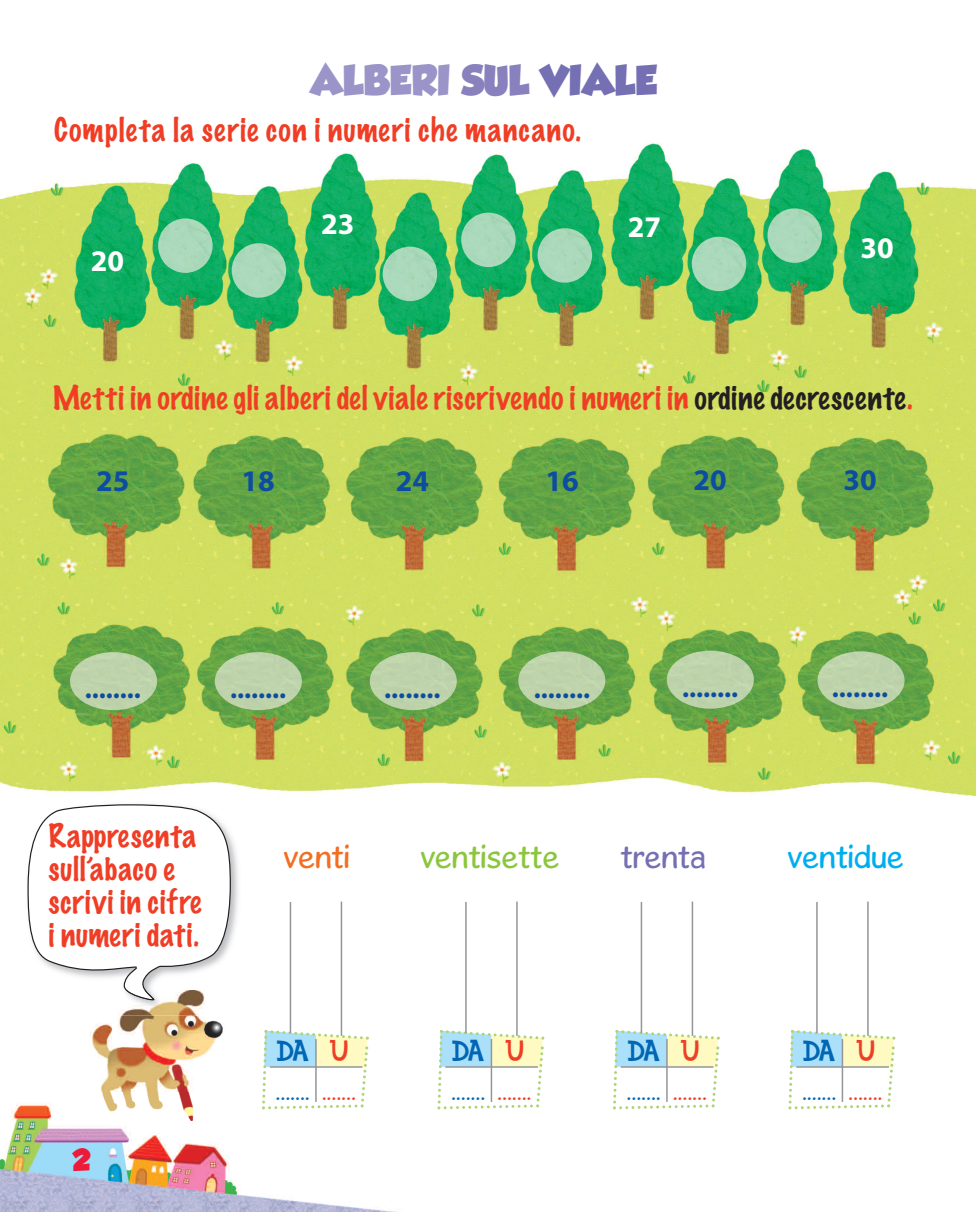
<style>
.page{position:relative;width:978px;height:1212px;background:#fff}
.page>*{position:absolute;margin:0;border:0;box-sizing:border-box;transform-origin:0 0}
.t1{font:37.5px "Brobold";color:#9a94c8}
.t2{font:33px "Gosmick Sans";color:#8bc63e}
.t3{font:33px "Gosmick Sans";color:#00aeef}
.t4{font:33px "Gosmick Sans";color:#756fb3}
.t5{font:33px "Gosmick Sans";color:#f36e21}
.t6{font:100 30px/33px "Marker Felt";letter-spacing:.03em;color:#ef3e25}
.t7{font:700 30px "Myriad Pro";color:#0d4da1}
.t8{font:30px "DS Goose";letter-spacing:-.04em;color:#0166b3}
.t9{font:700 30px "Myriad Pro";color:#fff}
.t10{font:30px "DS Goose";color:#ef3e25}
.t11{font:700 27px "Myriad Pro";color:#0d4da1}
.t12{font:27px "Brobold";color:#ed1a3a}
.t13{font:18px "DS Goose";color:#0166b3}
.t14{font:18px "DS Goose";color:#ef3e25}
.s1{color:#8781bd}
.s2{color:#756fb3}
.s3{color:#231f20}
</style>
<div class="page">
<img style="left:0;top:1104px;width:397px;height:108px">
<img style="left:0;top:141px;width:976px;height:656px">
<svg style="left:260px;top:1028px;width:111px;height:83px"></svg>
<hr style="left:315px;top:1039px;width:2px;height:63px;background:#939598">
<hr style="left:290px;top:902px;width:1px;height:131px;background:#939598">
<hr style="left:341px;top:901px;width:1px;height:135px;background:#939598">
<hr style="left:270px;top:1066px;width:92px;height:2px;background:#939598">
<svg style="left:437px;top:1029px;width:108px;height:81px"></svg>
<hr style="left:491px;top:1039px;width:1px;height:63px;background:#939598">
<hr style="left:465px;top:902px;width:2px;height:131px;background:#939598">
<hr style="left:516px;top:901px;width:2px;height:135px;background:#939598">
<hr style="left:445px;top:1066px;width:93px;height:2px;background:#939598">
<svg style="left:613px;top:1028px;width:107px;height:82px"></svg>
<hr style="left:666px;top:1039px;width:2px;height:63px;background:#939598">
<hr style="left:641px;top:902px;width:1px;height:131px;background:#939598">
<hr style="left:692px;top:901px;width:1px;height:135px;background:#939598">
<hr style="left:621px;top:1066px;width:92px;height:2px;background:#939598">
<svg style="left:788px;top:1029px;width:108px;height:81px"></svg>
<hr style="left:842px;top:1039px;width:1px;height:63px;background:#939598">
<hr style="left:816px;top:902px;width:2px;height:131px;background:#939598">
<hr style="left:867px;top:901px;width:2px;height:135px;background:#939598">
<hr style="left:796px;top:1066px;width:93px;height:2px;background:#939598">
<img style="left:231px;top:837px;width:7px;height:104px">
<svg style="left:27px;top:804px;width:204px;height:186px"></svg>
<img style="left:54px;top:990px;width:199px;height:130px">
<img style="left:126px;top:990px;width:28px;height:10px">
<img style="left:158px;top:218px;width:55px;height:55px">
<img style="left:232px;top:243px;width:54px;height:55px">
<img style="left:383px;top:247px;width:54px;height:54px">
<img style="left:461px;top:213px;width:55px;height:54px">
<img style="left:538px;top:228px;width:54px;height:55px">
<img style="left:692px;top:237px;width:54px;height:54px">
<img style="left:767px;top:208px;width:55px;height:55px">
<img style="left:70px;top:652px;width:87px;height:58px">
<img style="left:215px;top:652px;width:87px;height:58px">
<img style="left:370px;top:652px;width:87px;height:58px">
<img style="left:518px;top:651px;width:87px;height:58px">
<img style="left:667px;top:651px;width:87px;height:58px">
<img style="left:817px;top:651px;width:88px;height:58px">
<p class="t1" style="left:311px;top:57px;width:348px">ALBERI <span class="s1">SUL</span> <span class="s2">VIALE</span></p>
<p class="t6" style="left:54px;top:113px;width:529px">Completa la serie con i numeri che mancano.</p>
<p class="t9" style="left:91px;top:244px;width:35px">20</p>
<p class="t9" style="left:321px;top:207px;width:35px">23</p>
<p class="t9" style="left:628px;top:210px;width:35px">27</p>
<p class="t9" style="left:860px;top:231px;width:35px">30</p>
<p class="t6" style="left:52px;top:380px;width:862px">Metti in ordine gli alberi del viale riscrivendo i numeri in <span class="s3">ordine decrescente</span>.</p>
<p class="t7" style="left:96px;top:464px;width:35px">25</p>
<p class="t7" style="left:242px;top:464px;width:35px">18</p>
<p class="t7" style="left:396px;top:464px;width:35px">24</p>
<p class="t7" style="left:545px;top:464px;width:35px">16</p>
<p class="t7" style="left:693px;top:463px;width:35px">20</p>
<p class="t7" style="left:843px;top:463px;width:35px">30</p>
<p class="t11" style="left:85px;top:674px;width:58px">........</p>
<p class="t11" style="left:230px;top:674px;width:58px">........</p>
<p class="t11" style="left:384px;top:674px;width:58px">........</p>
<p class="t11" style="left:534px;top:674px;width:58px">........</p>
<p class="t11" style="left:682px;top:673px;width:58px">........</p>
<p class="t11" style="left:832px;top:673px;width:58px">........</p>
<p class="t6" style="left:48px;top:819px;width:154px">Rappresenta sull’abaco e scrivi in cifre i numeri dati.</p>
<p class="t12" style="left:73px;top:1144px;width:20px">2</p>
<p class="t5" style="left:283px;top:836px;width:68px">venti</p>
<p class="t2" style="left:420px;top:836px;width:141px">ventisette</p>
<p class="t4" style="left:621px;top:836px;width:87px">trenta</p>
<p class="t3" style="left:788px;top:836px;width:118px">ventidue</p>
<p class="t8" style="left:277px;top:1033px;width:34px">DA</p>
<p class="t13" style="left:277px;top:1084px;width:34px">.......</p>
<p class="t10" style="left:330px;top:1033px;width:20px">U</p>
<p class="t14" style="left:323px;top:1084px;width:34px">.......</p>
<p class="t8" style="left:452px;top:1033px;width:34px">DA</p>
<p class="t13" style="left:452px;top:1084px;width:34px">.......</p>
<p class="t10" style="left:505px;top:1033px;width:20px">U</p>
<p class="t14" style="left:498px;top:1084px;width:34px">.......</p>
<p class="t8" style="left:628px;top:1033px;width:34px">DA</p>
<p class="t13" style="left:628px;top:1084px;width:34px">.......</p>
<p class="t10" style="left:681px;top:1033px;width:20px">U</p>
<p class="t14" style="left:674px;top:1084px;width:34px">.......</p>
<p class="t8" style="left:803px;top:1033px;width:34px">DA</p>
<p class="t13" style="left:803px;top:1084px;width:34px">.......</p>
<p class="t10" style="left:856px;top:1033px;width:20px">U</p>
<p class="t14" style="left:849px;top:1084px;width:34px">.......</p>
</div>
